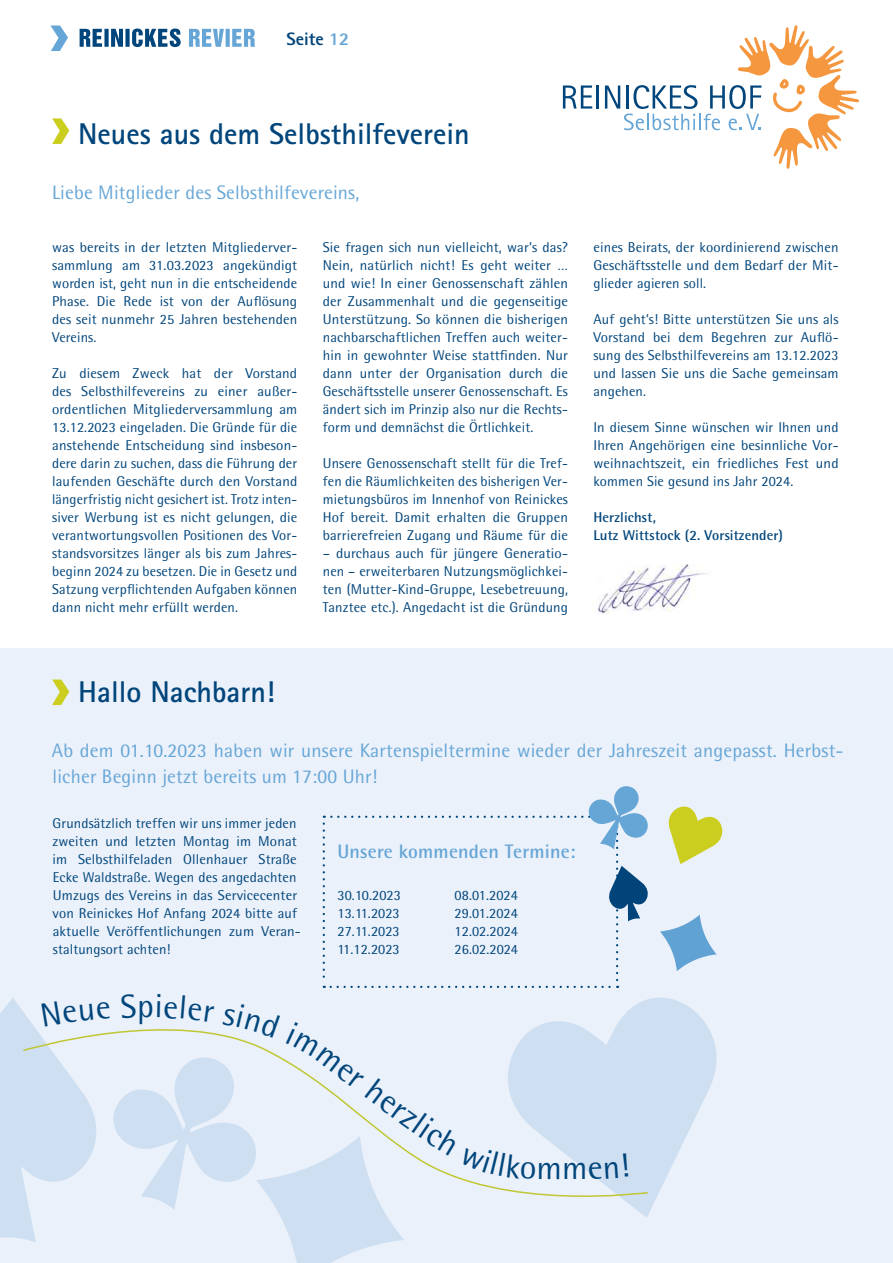
<style>
.page{position:relative;width:893px;height:1263px;background:#fff}
.page>*{position:absolute;margin:0;border:0;box-sizing:border-box;transform-origin:0 0}
.t1{font:33.45px "Rotis Semi Sans";color:#00457b}
.t2{font:700 30px "Rotis Sans Serif";color:#00457b}
.t3{font:19.5px/25.5px "Rotis Semi Sans";letter-spacing:.01em;color:#66a6d7}
.t4{font:700 19.5px "Rotis Semi Sans";letter-spacing:.01em;color:#66a6d7}
.t5{font:800 18px "Rotis Sans Serif Std";color:#00457b}
.t6{font:14.25px/18px "Rotis Semi Sans";letter-spacing:.01em;color:#00457b;text-align:justify}
.t7{font:700 14.25px/18px "Rotis Semi Sans";letter-spacing:.01em;color:#00457b}
.s1{color:#66a6d7}
</style>
<div class="page">
<svg style="left:189px;top:29px;width:66px;height:18px"></svg>
<svg style="left:80px;top:29px;width:101px;height:18px"></svg>
<svg style="left:51px;top:26px;width:17px;height:25px"></svg>
<div style="left:0;top:648px;width:893px;height:615px;background:#ebf1fa"></div>
<svg style="left:638px;top:997px;width:79px;height:221px;fill:#cfdff2"></svg>
<svg style="left:52px;top:118px;width:17px;height:26px"></svg>
<svg style="left:563px;top:86px;width:29px;height:23px"></svg>
<hr style="left:596px;top:86px;width:3px;height:23px;background:#00457b">
<svg style="left:605px;top:25px;width:254px;height:144px"></svg>
<img style="left:598px;top:564px;width:109px;height:49px">
<svg style="left:52px;top:679px;width:17px;height:26px"></svg>
<svg style="left:668px;top:806px;width:55px;height:58px"></svg>
<svg style="left:323px;top:786px;width:325px;height:202px"></svg>
<svg style="left:660px;top:915px;width:57px;height:56px"></svg>
<svg style="left:535px;top:1004px;width:114px;height:210px"></svg>
<svg style="left:0;top:998px;width:535px;height:265px"></svg>
<svg style="left:589px;top:1154px;width:39px;height:25px"></svg>
<p class="t5" style="left:287px;top:28px;width:64px">Seite <span class="s1">12</span></p>
<h2 class="t2" style="left:78px;top:115px;width:393px">Neues aus dem Selbsthilfeverein</h2>
<h3 class="t3" style="left:52px;top:180px;width:309px">Liebe Mitglieder des Selbsthilfevereins,</h3>
<p class="t6" style="left:52px;top:238px;width:247px">was bereits in der letzten Mitgliederver&shy;sammlung am 31.03.2023 angekündigt worden ist, geht nun in die entscheidende Phase. Die Rede ist von der Auflösung des seit nunmehr 25 Jahren bestehenden Vereins.</p>
<p class="t6" style="left:52px;top:364px;width:247px">Zu diesem Zweck hat der Vorstand des Selbsthilfevereins zu einer außer&shy;ordentlichen Mitgliederversammlung am 13.12.2023 eingeladen. Die Gründe für die anstehende Entscheidung sind insbeson&shy;dere darin zu suchen, dass die Führung der laufenden Geschäfte durch den Vorstand längerfristig nicht gesichert ist. Trotz inten&shy;siver Werbung ist es nicht gelungen, die verantwortungsvollen Positionen des Vor&shy;standsvorsitzes länger als bis zum Jahres&shy;beginn 2024 zu besetzen. Die in Gesetz und Satzung verpflichtenden Aufgaben können dann nicht mehr erfüllt werden.</p>
<p class="t6" style="left:323px;top:238px;width:247px">Sie fragen sich nun vielleicht, war’s das?<br>Nein, natürlich nicht! Es geht weiter … und wie! In einer Genossenschaft zählen der Zusammenhalt und die gegenseitige Unterstützung. So können die bisherigen nachbarschaftlichen Treffen auch weiter&shy;hin in gewohnter Weise stattfinden. Nur dann unter der Organisation durch die Geschäftsstelle unserer Genossenschaft. Es ändert sich im Prinzip also nur die Rechts&shy;form und demnächst die Örtlichkeit.</p>
<p class="t6" style="left:323px;top:454px;width:247px">Unsere Genossenschaft stellt für die Tref&shy;fen die Räumlichkeiten des bisherigen Ver&shy;mietungsbüros im Innenhof von Reinickes Hof bereit. Damit erhalten die Gruppen barrierefreien Zugang und Räume für die</p>
<p class="t6" style="left:323px;top:544px;width:247px">– durchaus auch für jüngere Generatio&shy;nen – erweiterbaren Nutzungsmöglichkei&shy;ten (Mutter-Kind-Gruppe, Lesebetreuung, Tanztee etc.). Angedacht ist die Gründung</p>
<p class="t6" style="left:593px;top:238px;width:247px">eines Beirats, der koordinierend zwischen Geschäftsstelle und dem Bedarf der Mit&shy;glieder agieren soll.</p>
<p class="t6" style="left:593px;top:310px;width:247px">Auf geht’s! Bitte unterstützen Sie uns als Vorstand bei dem Begehren zur Auflö&shy;sung des Selbsthilfevereins am 13.12.2023 und lassen Sie uns die Sache gemeinsam angehen.</p>
<p class="t6" style="left:593px;top:418px;width:247px">In diesem Sinne wünschen wir Ihnen und Ihren Angehörigen eine besinnliche Vor&shy;weihnachtszeit, ein friedliches Fest und kommen Sie gesund ins Jahr 2024.</p>
<p class="t7" style="left:593px;top:508px;width:191px">Herzlichst,<br>Lutz Wittstock (2. Vorsitzender)</p>
<h2 class="t2" style="left:78px;top:673px;width:198px">Hallo Nachbarn!</h2>
<h3 class="t3" style="left:52px;top:738px;width:791px">Ab dem 01.10.2023 haben wir unsere Kartenspieltermine wieder der Jahreszeit angepasst. Herbst&shy;licher Beginn jetzt bereits um 17:00 Uhr!</h3>
<p class="t6" style="left:52px;top:814px;width:250px;text-align:left">Grundsätzlich treffen wir uns immer jeden zweiten und letzten Montag im Monat im Selbsthilfeladen Ollenhauer Straße Ecke Waldstraße. Wegen des angedachten Umzugs des Vereins in das Servicecenter von Reinickes Hof Anfang 2024 bitte auf aktuelle Veröffentlichungen zum Veran&shy;staltungsort achten!</p>
<h3 class="t4" style="left:337px;top:839px;width:240px">Unsere kommenden Termine:</h3>
<p class="t6" style="left:337px;top:886px;width:65px">30.10.2023<br>13.11.2023<br>27.11.2023<br>11.12.2023</p>
<p class="t6" style="left:454px;top:886px;width:65px">08.01.2024<br>29.01.2024<br>12.02.2024<br>26.02.2024</p>
<h1 class="t1" style="left:137px;top:986px;width:18px">p</h1>
<h1 class="t1" style="left:353px;top:1049px;width:70px;rotate:37deg">er he</h1>
<h1 class="t1" style="left:537px;top:1148px;width:53px">mm</h1>
</div>
